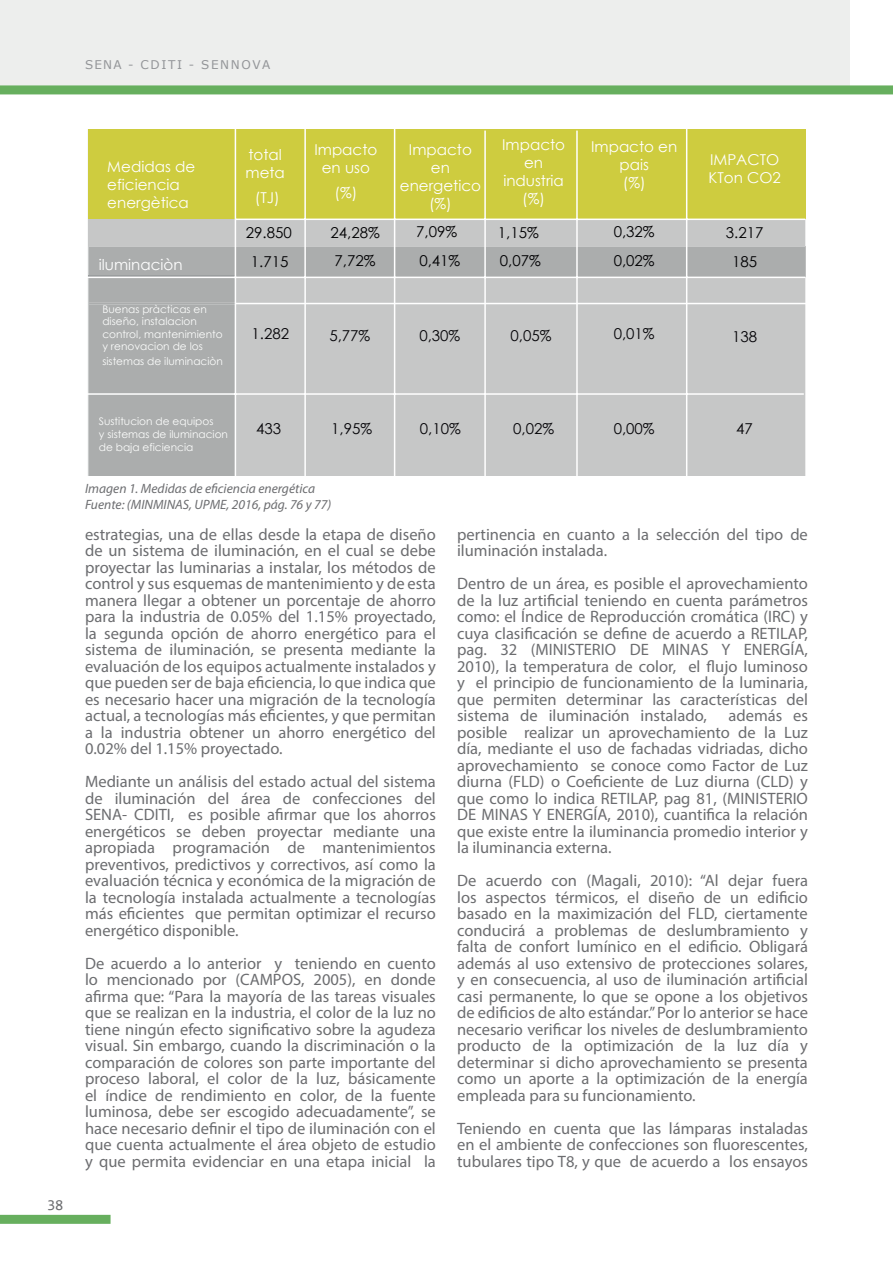
<style>
.page{position:relative;width:893px;height:1263px;background:#fff}
.page>*{position:absolute;margin:0;border:0;box-sizing:border-box;transform-origin:0 0}
.t1{font:16.5px/16.5px "Myriad Pro";color:#6c6d70;text-align:justify}
.t2{font:15px/18px "Century Gothic";color:#fff;text-align:center}
.t3{font:15px/29px "Century Gothic";color:#000002}
.t4{font:15px "Century Gothic";color:#050408}
.t5{font:15px "Consolas";color:#6c6d70}
.t6{font:italic 13.5px/16.5px "Myriad Pro";color:#6c6d70}
.t7{font:12px "Verdana";letter-spacing:.135em;color:#939598}
.t8{font:10.5px/12.6px "Century Gothic";color:#fcfdfc}
</style>
<div class="page">
<div style="left:0;top:0;width:849px;height:85px;background:#edeeed"></div>
<div style="left:0;top:85px;width:893px;height:9px;background:#67af5e"></div>
<div style="left:0;top:1215px;width:111px;height:9px;background:#67af5e"></div>
<div style="left:88px;top:219px;width:717px;height:257px;background:#c6c7c7"></div>
<svg style="left:89px;top:247px;width:717px;height:229px;background:#bebfbf"></svg>
<hr style="left:89px;top:275px;width:146px;height:2px;background:#9a9d9e">
<div style="left:88px;top:129px;width:717px;height:90px;background:#cecc3f"></div>
<hr style="left:86px;top:393px;width:718px;height:2px;background:#fff">
<hr style="left:85px;top:277px;width:720px;height:1px;background:#fff">
<hr style="left:235px;top:219px;width:570px;height:1px;background:#fff">
<hr style="left:576px;top:131px;width:2px;height:346px;background:#fff">
<hr style="left:686px;top:129px;width:1px;height:347px;background:#fff">
<hr style="left:484px;top:131px;width:2px;height:346px;background:#fff">
<hr style="left:394px;top:129px;width:1px;height:347px;background:#fff">
<hr style="left:304px;top:129px;width:2px;height:347px;background:#fff">
<hr style="left:235px;top:129px;width:1px;height:347px;background:#fff">
<p class="t7" style="left:85px;top:56px;width:187px">SENA - CDITI - SENNOVA</p>
<p class="t5" style="left:47px;top:1195px;width:18px">38</p>
<p class="t2" style="left:107px;top:157px;width:89px;text-align:left">Medidas de eficiencia energètica</p>
<p class="t2" style="left:99px;top:256px;width:85px">iluminaciòn</p>
<p class="t8" style="left:102px;top:302px;width:122px">Buenas pràcticas en diseño, instalacion control, mantenimiento y renovacion de los</p>
<p class="t8" style="left:102px;top:354px;width:122px">sistemas de iluminaciòn</p>
<p class="t2" style="left:246px;top:145px;width:41px;text-align:left">total meta</p>
<p class="t2" style="left:255px;top:188px;width:26px">(TJ)</p>
<p class="t3" style="left:246px;top:218px;width:47px;text-align:center">29.850<br>1.715</p>
<p class="t4" style="left:251px;top:323px;width:39px">1.282</p>
<p class="t8" style="left:99px;top:415px;width:131px">Sustitucion de equipos<br>y sistemas de iluminacion de baja eficiencia</p>
<p class="t4" style="left:256px;top:418px;width:27px">433</p>
<p class="t2" style="left:314px;top:140px;width:64px">Impacto en uso</p>
<p class="t2" style="left:334px;top:183px;width:24px">(%)</p>
<p class="t3" style="left:330px;top:219px;width:51px;line-height:27px">24,28%<br>7,72%</p>
<p class="t4" style="left:329px;top:325px;width:42px">5,77%</p>
<p class="t4" style="left:331px;top:418px;width:42px">1,95%</p>
<p class="t6" style="left:85px;top:480px;width:248px">Imagen 1. Medidas de eficiencia energética<br>Fuente: (MINMINAS, UPME, 2016, pág. 76 y 77)</p>
<p class="t2" style="left:400px;top:141px;width:83px">Impacto en energetico (%)</p>
<p class="t2" style="left:502px;top:135px;width:64px">Impacto en industria (%)</p>
<p class="t2" style="left:591px;top:137px;width:88px">Impacto en pais<br>(%)</p>
<p class="t3" style="left:416px;top:217px;width:46px">7,09%<br>0,41%</p>
<p class="t3" style="left:498px;top:219px;width:44px;line-height:27px">1,15%<br>0,07%</p>
<p class="t3" style="left:614px;top:218px;width:42px;line-height:28px">0,32%<br>0,02%</p>
<p class="t4" style="left:419px;top:325px;width:42px">0,30%</p>
<p class="t4" style="left:510px;top:325px;width:42px">0,05%</p>
<p class="t4" style="left:614px;top:323px;width:42px">0,01%</p>
<p class="t4" style="left:420px;top:418px;width:42px">0,10%</p>
<p class="t4" style="left:513px;top:418px;width:42px">0,02%</p>
<p class="t4" style="left:614px;top:418px;width:42px">0,00%</p>
<p class="t2" style="left:708px;top:151px;width:74px;text-align:left">IMPACTO<br>KTon CO2</p>
<p class="t3" style="left:726px;top:218px;width:39px;text-align:center">3.217<br>185</p>
<p class="t4" style="left:732px;top:326px;width:27px">138</p>
<p class="t4" style="left:736px;top:418px;width:18px">47</p>
<p class="t1" style="left:85px;top:526px;width:352px">estrategias, una de ellas desde la etapa de diseño de un sistema de iluminación, en el cual se debe proyectar las luminarias a instalar, los métodos de control y sus esquemas de mantenimiento y de esta manera llegar a obtener un porcentaje de ahorro para la industria de 0.05% del 1.15% proyectado, la segunda opción de ahorro energético para el sistema de iluminación, se presenta mediante la evaluación de los equipos actualmente instalados y que pueden ser de baja eficiencia, lo que indica que es necesario hacer una migración de la tecnología actual, a tecnologías más eficientes, y que permitan a la industria obtener un ahorro energético del 0.02% del 1.15% proyectado.</p>
<p class="t1" style="left:85px;top:773px;width:352px">Mediante un análisis del estado actual del sistema de iluminación del área de confecciones del SENA- CDITI, es posible afirmar que los ahorros energéticos se deben proyectar mediante una apropiada programación de mantenimientos preventivos, predictivos y correctivos, así como la evaluación técnica y económica de la migración de la tecnología instalada actualmente a tecnologías más eficientes que permitan optimizar el recurso energético disponible.</p>
<p class="t1" style="left:85px;top:955px;width:352px">De acuerdo a lo anterior y teniendo en cuento lo mencionado por (CAMPOS, 2005), en donde afirma que: “Para la mayoría de las tareas visuales que se realizan en la industria, el color de la luz no tiene ningún efecto significativo sobre la agudeza visual. Sin embargo, cuando la discriminación o la comparación de colores son parte importante del proceso laboral, el color de la luz, básicamente el índice de rendimiento en color, de la fuente luminosa, debe ser escogido adecuadamente”, se hace necesario definir el tipo de iluminación con el que cuenta actualmente el área objeto de estudio y que permita evidenciar en una etapa inicial la</p>
<p class="t1" style="left:457px;top:526px;width:352px">pertinencia en cuanto a la selección del tipo de iluminación instalada.</p>
<p class="t1" style="left:457px;top:575px;width:352px">Dentro de un área, es posible el aprovechamiento de la luz artificial teniendo en cuenta parámetros como: el Índice de Reproducción cromática (IRC) y cuya clasificación se define de acuerdo a RETILAP, pag. 32 (MINISTERIO DE MINAS Y ENERGÍA, 2010), la temperatura de color, el flujo luminoso y el principio de funcionamiento de la luminaria, que permiten determinar las características del sistema de iluminación instalado,</p>
<p class="t1" style="left:457px;top:707px;width:352px;text-indent:271px">además es posible realizar un aprovechamiento de la Luz día, mediante el uso de fachadas vidriadas, dicho aprovechamiento se conoce como Factor de Luz diurna (FLD) o Coeficiente de Luz diurna (CLD) y que como lo indica RETILAP, pag 81, (MINISTERIO DE MINAS Y ENERGÍA, 2010), cuantifica la relación que existe entre la iluminancia promedio interior y la iluminancia externa.</p>
<p class="t1" style="left:457px;top:872px;width:352px">De acuerdo con (Magali, 2010): “Al dejar fuera los aspectos térmicos, el diseño de un edificio basado en la maximización del FLD, ciertamente conducirá a problemas de deslumbramiento y falta de confort lumínico en el edificio. Obligará además al uso extensivo de protecciones solares, y en consecuencia, al uso de iluminación artificial casi permanente, lo que se opone a los objetivos de edificios de alto estándar.” Por lo anterior se hace necesario verificar los niveles de deslumbramiento producto de la optimización de la luz día y determinar si dicho aprovechamiento se presenta como un aporte a la optimización de la energía empleada para su funcionamiento.</p>
<p class="t1" style="left:457px;top:1120px;width:352px">Teniendo en cuenta que las lámparas instaladas en el ambiente de confecciones son fluorescentes, tubulares tipo T8, y que de acuerdo a los ensayos</p>
</div>
